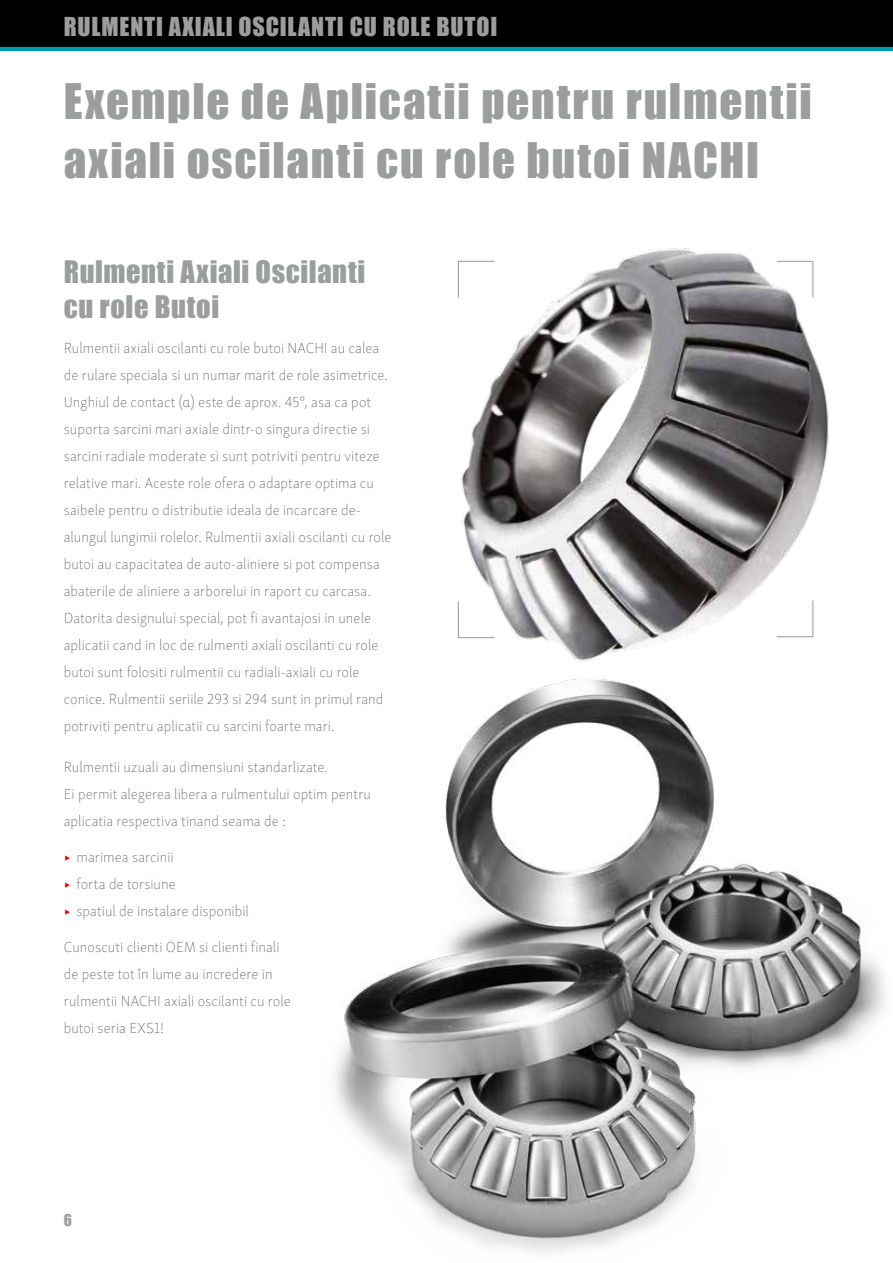
<style>
.page{position:relative;width:893px;height:1263px;background:#fff}
.page>*{position:absolute;margin:0;border:0;box-sizing:border-box;transform-origin:0 0}
.t1{font:45px/58.5px "Impact";letter-spacing:.04em;color:#9c9d9d}
.t2{font:28.5px/34.2px "Impact";letter-spacing:.02em;color:#9c9d9d}
.t3{font:24px "Impact";letter-spacing:.035em;color:#9c9d9d}
.t4{font:100 15px/27px "Skolar Sans PE";color:#565656}
.t5{font:15px "Impact";color:#9c9d9d}
.s1{color:#e3000f}
</style>
<div class="page">
<svg style="left:0;top:0;width:893px;height:51px;background:#000c0e"></svg>
<img style="left:460px;top:248px;width:369px;height:258px">
<svg style="left:457px;top:260px;width:39px;height:39px"></svg>
<svg style="left:776px;top:260px;width:38px;height:39px"></svg>
<img style="left:335px;top:506px;width:551px;height:747px">
<h3 class="t3" style="left:64px;top:8px;width:435px">RULMENTI AXIALI OSCILANTI CU ROLE BUTOI</h3>
<h1 class="t1" style="left:64px;top:71px;width:750px">Exemple de Aplicatii pentru rulmentii axiali oscilanti cu role butoi NACHI</h1>
<h2 class="t2" style="left:64px;top:254px;width:303px">Rulmenti Axiali Oscilanti cu role Butoi</h2>
<p class="t4" style="left:64px;top:334px;width:329px">Rulmentii axiali oscilanti cu role butoi NACHI au calea de rulare speciala si un numar marit de role asimetrice.<br>Unghiul de contact (α) este de aprox. 45°, asa ca pot suporta sarcini mari axiale dintr-o singura directie si sarcini radiale moderate si sunt potriviti pentru viteze relative mari. Aceste role ofera o adaptare optima cu saibele pentru o distributie ideala de incarcare de&shy;alungul lungimii rolelor. Rulmentii axiali oscilanti cu role butoi au capacitatea de auto-aliniere si pot compensa abaterile de aliniere a arborelui in raport cu carcasa.<br>Datorita designului special, pot fi avantajosi in unele aplicatii cand in loc de rulmenti axiali oscilanti cu role butoi sunt folositi rulmentii cu radiali-axiali cu role conice. Rulmentii seriile 293 si 294 sunt in primul rand potriviti pentru aplicatii cu sarcini foarte mari.</p>
<p class="t4" style="left:64px;top:752px;width:309px">Rulmentii uzuali au dimensiuni standarlizate.<br>Ei permit alegerea libera a rulmentului optim pentru aplicatia respectiva tinand seama de :</p>
<p class="t4" style="left:64px;top:842px;width:187px"><span class="s1">▶</span> marimea sarcinii<br><span class="s1">▶</span> forta de torsiune<br><span class="s1">▶</span> spatiul de instalare disponibil</p>
<p class="t4" style="left:64px;top:932px;width:229px">Cunoscuti clienti OEM si clienti finali de peste tot în lume au incredere in rulmentii NACHI axiali oscilanti cu role butoi seria EXS1!</p>
<p class="t5" style="left:64px;top:1209px;width:10px">6</p>
</div>
